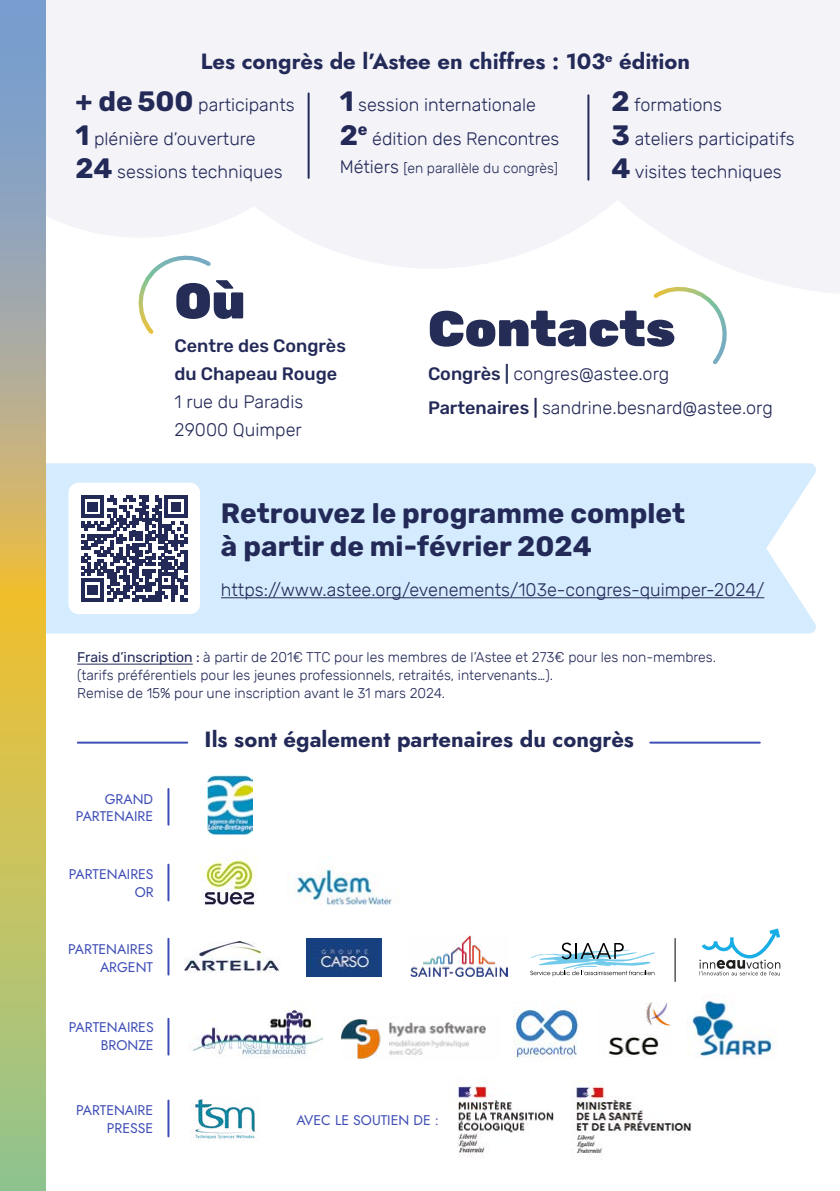
<style>
.page{position:relative;width:840px;height:1191px;background:#fff}
.page>*{position:absolute;margin:0;border:0;box-sizing:border-box;transform-origin:0 0}
.t1{font:900 50px "Rubik";color:#252d57}
.t2{font:700 28px/33.6px "Rubik";color:#232a58}
.t3{font:22px "Jost";color:#232a58}
.t4{font:300 18px/33.6px "Rubik";color:#232a58}
.t5{font:500 18px/28px "Rubik";color:#232a58}
.t6{font:300 14px/18px "Rubik";color:#232a58}
.t7{font:14px/17.6px "Jost";color:#3f4eb6;text-align:right}
.s1{font-weight:700;font-size:28px}
.s2{font-size:18px}
.s3{font-weight:500}
.s4{font-weight:400}
</style>
<div class="page">
<svg style="left:45px;top:0;width:794px;height:305px;fill:#f3f3f8"></svg>
<hr style="left:77px;top:664px;width:116px;height:1px;background:#232a58">
<svg style="left:135px;top:250px;width:79px;height:84px"></svg>
<svg style="left:649px;top:283px;width:84px;height:82px"></svg>
<hr style="left:78px;top:741px;width:109px;height:2px;background:#3f4eb6">
<hr style="left:587px;top:95px;width:2px;height:85px;background:#232a58">
<hr style="left:307px;top:93px;width:2px;height:85px;background:#232a58">
<img style="left:449px;top:1083px;width:105px;height:75px">
<img style="left:571px;top:1082px;width:121px;height:75px">
<img style="left:190px;top:1096px;width:66px;height:45px">
<hr style="left:167px;top:1100px;width:2px;height:36px;background:#3f4eb6">
<img style="left:513px;top:1001px;width:65px;height:59px">
<img style="left:604px;top:1002px;width:65px;height:54px">
<img style="left:686px;top:994px;width:89px;height:65px">
<img style="left:189px;top:1008px;width:133px;height:51px">
<hr style="left:167px;top:1018px;width:2px;height:36px;background:#3f4eb6">
<img style="left:207px;top:776px;width:45px;height:58px">
<hr style="left:167px;top:789px;width:2px;height:35px;background:#3f4eb6">
<img style="left:295px;top:868px;width:97px;height:37px">
<img style="left:199px;top:854px;width:58px;height:51px">
<hr style="left:167px;top:864px;width:2px;height:36px;background:#3f4eb6">
<hr style="left:167px;top:938px;width:2px;height:36px;background:#3f4eb6">
<img style="left:184px;top:941px;width:96px;height:31px">
<img style="left:306px;top:938px;width:75px;height:38px">
<img style="left:410px;top:935px;width:97px;height:41px">
<svg style="left:530px;top:942px;width:124px;height:34px"></svg>
<svg style="left:699px;top:928px;width:80px;height:47px"></svg>
<hr style="left:674px;top:938px;width:1px;height:43px;background:#000">
<div style="left:45px;top:463px;width:770px;height:170px;background:#d5ebfe"></div>
<hr style="left:221px;top:597px;width:542px;height:1px;background:#232a58">
<div style="left:68px;top:482px;width:132px;height:132px;background:#fff;border-radius:10px"></div>
<svg style="left:81px;top:495px;width:106px;height:106px"></svg>
<svg style="left:0;top:0;width:45px;height:1191px;background:#b4b67f"></svg>
<hr style="left:650px;top:741px;width:109px;height:2px;background:#3f4eb6">
<img style="left:341px;top:1019px;width:145px;height:40px">
<p class="t3" style="left:201px;top:46px;width:490px">Les congrès de l’Astee en chiffres : 103<sup>e</sup> édition</p>
<p class="t4" style="left:611px;top:88px;width:184px"><span class="s1">2</span> formations<br><span class="s1">3</span> ateliers participatifs<br><span class="s1">4</span> visites techniques</p>
<p class="t4" style="left:75px;top:88px;width:221px"><span class="s1">+ de 500</span> participants<br><span class="s1">1</span> plénière d’ouverture<br><span class="s1">24</span> sessions techniques</p>
<p class="t4" style="left:339px;top:88px;width:198px"><span class="s1">1</span> session internationale</p>
<h2 class="t2" style="left:339px;top:119px;width:29px">2<sup>e</sup></h2>
<p class="t4" style="left:372px;top:122px;width:189px">édition des Rencontres</p>
<p class="t6" style="left:339px;top:159px;width:220px"><span class="s2">Métiers</span> [en parallèle du congrès]</p>
<h1 class="t1" style="left:174px;top:271px;width:72px">Où</h1>
<p class="t5" style="left:174px;top:332px;width:173px">Centre des Congrès du Chapeau Rouge</p>
<p class="t4" style="left:174px;top:388px;width:130px;line-height:28px">1 rue du Paradis<br>29000 Quimper</p>
<h1 class="t1" style="left:428px;top:299px;width:249px">Contacts</h1>
<p class="t4" style="left:428px;top:357px;width:346px"><span class="s3">Congrès |</span> congres@astee.org<br><span class="s3">Partenaires |</span> sandrine.besnard@astee.org</p>
<h2 class="t2" style="left:221px;top:497px;width:465px">Retrouvez le programme complet à partir de mi-février 2024</h2>
<p class="t4" style="left:221px;top:573px;width:544px">https://www.astee.org/evenements/103e-congres-quimper-2024/</p>
<p class="t6" style="left:77px;top:648px;width:640px"><span class="s4">Frais d’inscription :</span> à partir de 201€ TTC pour les membres de l’Astee et 273€ pour les non-membres. (tarifs préférentiels pour les jeunes professionnels, retraités, intervenants…).<br>Remise de 15% pour une inscription avant le 31 mars 2024.</p>
<p class="t7" style="left:76px;top:790px;width:79px">GRAND<br>PARTENAIRE</p>
<p class="t7" style="left:69px;top:865px;width:86px">PARTENAIRES<br>OR</p>
<p class="t7" style="left:68px;top:940px;width:86px">PARTENAIRES<br>ARGENT</p>
<p class="t7" style="left:69px;top:1018px;width:86px">PARTENAIRES<br>BRONZE</p>
<p class="t7" style="left:76px;top:1101px;width:79px">PARTENAIRE<br>PRESSE</p>
<p class="t3" style="left:204px;top:724px;width:430px">Ils sont également partenaires du congrès</p>
<p class="t7" style="left:296px;top:1111px;width:144px">AVEC LE SOUTIEN DE :</p>
</div>
